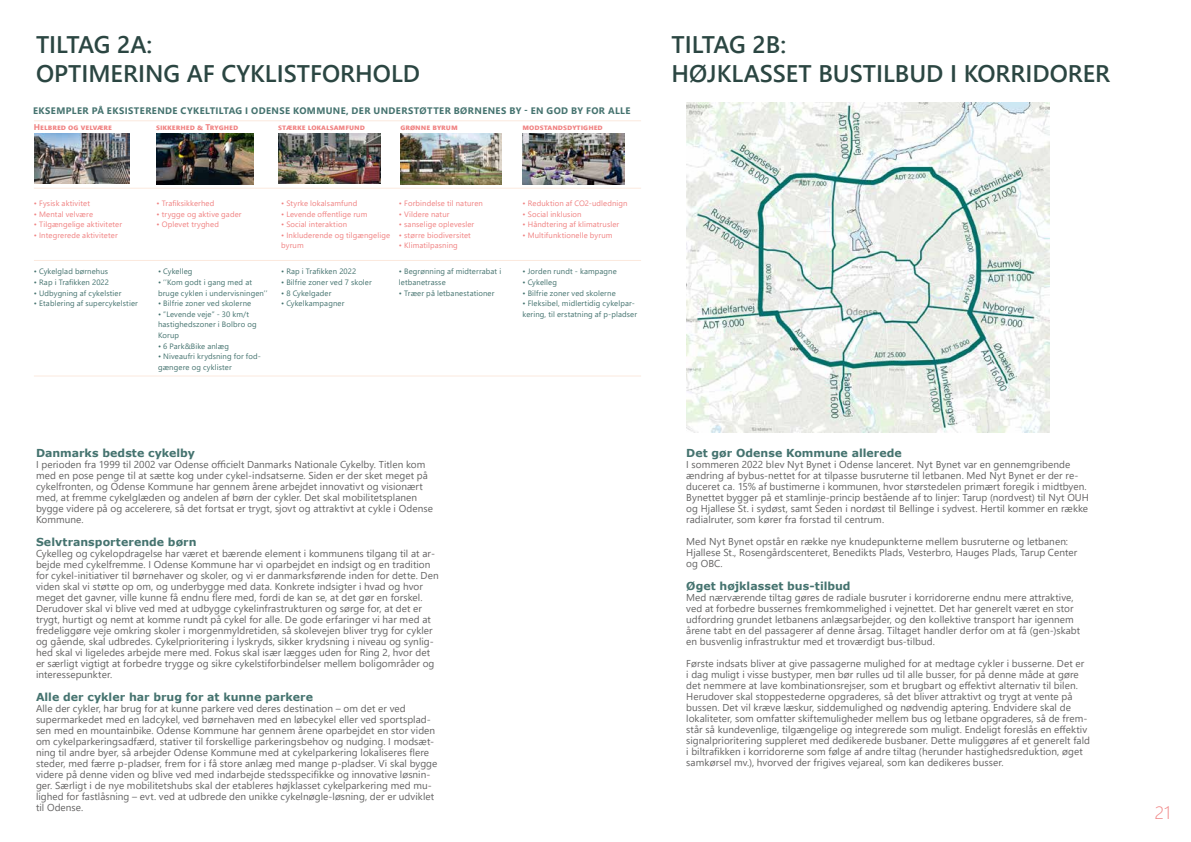
<style>
.page{position:relative;width:1191px;height:842px;background:#fff}
.page>*{position:absolute;margin:0;border:0;box-sizing:border-box;transform-origin:0 0}
.t1{font:600 24px "Segoe UI";color:#2b4642}
.t2{font:300 18px "Segoe UI";color:#f08282}
.MKI_afsnitsoverskrif{font:700 11px "Verdana";color:#45736f}
.mki_brøndtekst{font:700 11px "Verdana";letter-spacing:.005em;color:#45736f}
.mki_brøndtekst-2{font:10px/11px "Segoe UI";letter-spacing:.005em;color:#646363}
.MKI_afsnitsoverskrif-2{font:700 9.4px "Segoe UI";letter-spacing:.04em;color:#45736f}
.t3{font:700 8.3px "Segoe UI";color:#f08282}
.mki_brøndtekst-3{font:7.7px/10.6px "Segoe UI";letter-spacing:.015em;color:#45736f}
.mki_brøndtekst-4{font:7.7px/10.6px "Segoe UI";letter-spacing:.015em;color:#f08282}
</style>
<div class="page">
<img style="left:686px;top:103px;width:363px;height:330px">
<hr style="left:34px;top:188px;width:607px;height:1px;background:#fbe9de">
<hr style="left:34px;top:260px;width:607px;height:1px;background:#fbe9de">
<hr style="left:34px;top:375px;width:607px;height:1px;background:#fbe9de">
<hr style="left:34px;top:120px;width:607px;height:1px;background:#fbe9de">
<img style="left:34px;top:134px;width:96px;height:50px">
<img style="left:522px;top:134px;width:102px;height:51px">
<img style="left:400px;top:134px;width:102px;height:50px">
<img style="left:278px;top:134px;width:102px;height:50px">
<img style="left:156px;top:134px;width:97px;height:51px">
<p class="t1" style="left:36px;top:22px;width:118px">TILTAG 2A:</p>
<p class="t1" style="left:36px;top:51px;width:385px">OPTIMERING AF CYKLISTFORHOLD</p>
<p class="MKI_afsnitsoverskrif-2" style="left:33px;top:102px;width:599px">EKSEMPLER PÅ EKSISTERENDE CYKELTILTAG I ODENSE KOMMUNE, DER UNDERSTØTTER BØRNENES BY - EN GOD BY FOR ALLE</p>
<p class="t3" style="left:522px;top:119px;width:82px">modstandsdytighed</p>
<p class="t3" style="left:34px;top:119px;width:79px">Helbred og velvære</p>
<p class="t3" style="left:156px;top:119px;width:84px">sikkerhed &amp; Tryghed</p>
<p class="t3" style="left:278px;top:119px;width:88px">stærke lokalsamfund</p>
<p class="t3" style="left:400px;top:119px;width:59px">grønne byrum</p>
<p class="mki_brøndtekst-4" style="left:34px;top:197px;width:58px">• Fysisk aktivitet</p>
<p class="mki_brøndtekst-4" style="left:34px;top:208px;width:61px">• Mental velvære</p>
<p class="mki_brøndtekst-4" style="left:34px;top:218px;width:90px">• Tilgængelige aktiviteter</p>
<p class="mki_brøndtekst-4" style="left:34px;top:229px;width:85px">• Integrerede aktiviteter</p>
<p class="mki_brøndtekst-3" style="left:34px;top:266px;width:76px">• Cykelglad børnehus</p>
<p class="mki_brøndtekst-3" style="left:34px;top:276px;width:77px">• Rap i Trafikken 2022</p>
<p class="mki_brøndtekst-3" style="left:34px;top:287px;width:89px">• Udbygning af cykelstier</p>
<p class="mki_brøndtekst-3" style="left:34px;top:297px;width:105px">• Etablering af supercykelstier</p>
<p class="mki_brøndtekst-4" style="left:157px;top:197px;width:59px">• Trafiksikkerhed</p>
<p class="mki_brøndtekst-4" style="left:157px;top:208px;width:87px">• trygge og aktive gader</p>
<p class="mki_brøndtekst-4" style="left:157px;top:218px;width:64px">• Oplevet tryghed</p>
<p class="mki_brøndtekst-3" style="left:158px;top:266px;width:36px">• Cykelleg</p>
<p class="mki_brøndtekst-3" style="left:158px;top:276px;width:111px">• ‘’Kom godt i gang med at bruge cyklen i undervisningen’’</p>
<p class="mki_brøndtekst-3" style="left:158px;top:297px;width:95px">• Bilfrie zoner ved skolerne</p>
<p class="mki_brøndtekst-3" style="left:158px;top:308px;width:100px">• ”Levende veje” - 30 km/t hastighedszoner i Bolbro og<br>Korup</p>
<p class="mki_brøndtekst-3" style="left:158px;top:340px;width:73px">• 6 Park&amp;Bike anlæg</p>
<p class="mki_brøndtekst-3" style="left:158px;top:351px;width:104px">• Niveaufri krydsning for fod&shy;gængere og cyklister</p>
<p class="mki_brøndtekst-4" style="left:281px;top:197px;width:78px">• Styrke lokalsamfund</p>
<p class="mki_brøndtekst-4" style="left:281px;top:208px;width:88px">• Levende offentlige rum</p>
<p class="mki_brøndtekst-4" style="left:281px;top:218px;width:67px">• Social interaktion</p>
<p class="mki_brøndtekst-4" style="left:281px;top:229px;width:110px">• Inkluderende og tilgængelige byrum</p>
<p class="mki_brøndtekst-3" style="left:281px;top:266px;width:77px">• Rap i Trafikken 2022</p>
<p class="mki_brøndtekst-3" style="left:281px;top:276px;width:92px">• Bilfrie zoner ved 7 skoler</p>
<p class="mki_brøndtekst-3" style="left:281px;top:287px;width:52px">• 8 Cykelgader</p>
<p class="mki_brøndtekst-3" style="left:281px;top:297px;width:65px">• Cykelkampagner</p>
<p class="mki_brøndtekst-4" style="left:399px;top:197px;width:86px">• Forbindelse til naturen</p>
<p class="mki_brøndtekst-4" style="left:399px;top:208px;width:52px">• Vildere natur</p>
<p class="mki_brøndtekst-4" style="left:399px;top:218px;width:77px">• sanselige oplevesler</p>
<p class="mki_brøndtekst-4" style="left:399px;top:229px;width:73px">• større biodiversitet</p>
<p class="mki_brøndtekst-4" style="left:399px;top:240px;width:60px">• Klimatilpasning</p>
<p class="mki_brøndtekst-3" style="left:399px;top:266px;width:104px">• Begrønning af midterrabat i letbanetrasse</p>
<p class="mki_brøndtekst-3" style="left:399px;top:287px;width:97px">• Træer på letbanestationer</p>
<p class="mki_brøndtekst-4" style="left:522px;top:197px;width:107px">• Reduktion af CO2-udlednign</p>
<p class="mki_brøndtekst-4" style="left:522px;top:208px;width:61px">• Social inklusion</p>
<p class="mki_brøndtekst-4" style="left:522px;top:218px;width:98px">• Håndtering af klimatrusler</p>
<p class="mki_brøndtekst-4" style="left:522px;top:229px;width:91px">• Multifunktionelle byrum</p>
<p class="mki_brøndtekst-3" style="left:522px;top:266px;width:96px">• Jorden rundt - kampagne</p>
<p class="mki_brøndtekst-3" style="left:522px;top:276px;width:36px">• Cykelleg</p>
<p class="mki_brøndtekst-3" style="left:522px;top:287px;width:95px">• Bilfrie zoner ved skolerne</p>
<p class="mki_brøndtekst-3" style="left:522px;top:297px;width:116px">• Fleksibel, midlertidig cykelpar&shy;kering, til erstatning af p-pladser</p>
<p class="MKI_afsnitsoverskrif" style="left:36px;top:445px;width:160px">Danmarks bedste cykelby</p>
<p class="mki_brøndtekst-2" style="left:36px;top:458px;width:398px">I perioden fra 1999 til 2002 var Odense officielt Danmarks Nationale Cykelby. Titlen kom med en pose penge til at sætte kog under cykel-indsatserne. Siden er der sket meget på cykelfronten, og Odense Kommune har gennem årene arbejdet innovativt og visionært med, at fremme cykelglæden og andelen af børn der cykler. Det skal mobilitetsplanen bygge videre på og accelerere, så det fortsat er trygt, sjovt og attraktivt at cykle i Odense Kommune.</p>
<p class="mki_brøndtekst" style="left:36px;top:534px;width:162px">Selvtransporterende børn</p>
<p class="mki_brøndtekst-2" style="left:36px;top:547px;width:404px">Cykelleg og cykelopdragelse har været et bærende element i kommunens tilgang til at ar&shy;bejde med cykelfremme. I Odense Kommune har vi oparbejdet en indsigt og en tradition for cykel-initiativer til børnehaver og skoler, og vi er danmarksførende inden for dette. Den viden skal vi støtte op om, og underbygge med data. Konkrete indsigter i hvad og hvor meget det gavner, ville kunne få endnu flere med, fordi de kan se, at det gør en forskel.</p>
<p class="mki_brøndtekst-2" style="left:36px;top:602px;width:400px">Derudover skal vi blive ved med at udbygge cykelinfrastrukturen og sørge for, at det er trygt, hurtigt og nemt at komme rundt på cykel for alle. De gode erfaringer vi har med at fredeliggøre veje omkring skoler i morgenmyldretiden, så skolevejen bliver tryg for cykler og gående, skal udbredes. Cykelprioritering i lyskryds, sikker krydsning i niveau og synlig&shy;hed skal vi ligeledes arbejde mere med. Fokus skal især lægges uden for Ring 2, hvor det er særligt vigtigt at forbedre trygge og sikre cykelstiforbindelser mellem boligområder og interessepunkter.</p>
<p class="MKI_afsnitsoverskrif" style="left:36px;top:689px;width:278px">Alle der cykler har brug for at kunne parkere</p>
<p class="mki_brøndtekst-2" style="left:36px;top:702px;width:371px">Alle der cykler, har brug for at kunne parkere ved deres destination – om det er ved</p>
<p class="mki_brøndtekst-2" style="left:36px;top:713px;width:403px">supermarkedet med en ladcykel, ved børnehaven med en løbecykel eller ved sportsplad&shy;sen med en mountainbike. Odense Kommune har gennem årene oparbejdet en stor viden om cykelparkeringsadfærd, stativer til forskellige parkeringsbehov og nudging. I modsæt&shy;ning til andre byer, så arbejder Odense Kommune med at cykelparkering lokaliseres flere steder, med færre p-pladser, frem for i få store anlæg med mange p-pladser. Vi skal bygge videre på denne viden og blive ved med indarbejde stedsspecifikke og innovative løsnin&shy;ger. Særligt i de nye mobilitetshubs skal der etableres højklasset cykelparkering med mu&shy;lighed for fastlåsning – evt. ved at udbrede den unikke cykelnøgle-løsning, der er udviklet til Odense.</p>
<p class="t1" style="left:671px;top:22px;width:116px">TILTAG 2B:</p>
<p class="t1" style="left:671px;top:51px;width:440px">HØJKLASSET BUSTILBUD I KORRIDORER</p>
<p class="MKI_afsnitsoverskrif" style="left:686px;top:445px;width:217px">Det gør Odense Kommune allerede</p>
<p class="mki_brøndtekst-2" style="left:686px;top:458px;width:404px">I sommeren 2022 blev Nyt Bynet i Odense lanceret. Nyt Bynet var en gennemgribende ændring af bybus-nettet for at tilpasse busruterne til letbanen. Med Nyt Bynet er der re&shy;duceret ca. 15% af bustimerne i kommunen, hvor størstedelen primært foregik i midtbyen.<br>Bynettet bygger på et stamlinje-princip bestående af to linjer: Tarup (nordvest) til Nyt OUH og Hjallese St. i sydøst, samt Seden i nordøst til Bellinge i sydvest. Hertil kommer en række radialruter, som kører fra forstad til centrum.</p>
<p class="mki_brøndtekst-2" style="left:686px;top:535px;width:392px">Med Nyt Bynet opstår en række nye knudepunkterne mellem busruterne og letbanen:<br>Hjallese St., Rosengårdscenteret, Benedikts Plads, Vesterbro, Hauges Plads, Tarup Center og OBC.</p>
<p class="MKI_afsnitsoverskrif" style="left:686px;top:578px;width:166px">Øget højklasset bus-tilbud</p>
<p class="mki_brøndtekst-2" style="left:686px;top:591px;width:395px">Med nærværende tiltag gøres de radiale busruter i korridorerne endnu mere attraktive, ved at forbedre bussernes fremkommelighed i vejnettet. Det har generelt været en stor udfordring grundet letbanens anlægsarbejder, og den kollektive transport har igennem årene tabt en del passagerer af denne årsag. Tiltaget handler derfor om at få (gen-)skabt en busvenlig infrastruktur med et troværdigt bus-tilbud.</p>
<p class="mki_brøndtekst-2" style="left:686px;top:657px;width:405px">Første indsats bliver at give passagerne mulighed for at medtage cykler i busserne. Det er<br>i dag muligt i visse bustyper, men bør rulles ud til alle busser, for på denne måde at gøre det nemmere at lave kombinationsrejser, som et brugbart og effektivt alternativ til bilen.<br>Herudover skal stoppestederne opgraderes, så det bliver attraktivt og trygt at vente på bussen. Det vil kræve læskur, siddemulighed og nødvendig aptering. Endvidere skal de lokaliteter, som omfatter skiftemuligheder mellem bus og letbane opgraderes, så de frem&shy;står så kundevenlige, tilgængelige og integrerede som muligt. Endeligt foreslås en effektiv signalprioritering suppleret med dedikerede busbaner. Dette muliggøres af et generelt fald i biltrafikken i korridorerne som følge af andre tiltag (herunder hastighedsreduktion, øget samkørsel mv.), hvorved der frigives vejareal, som kan dedikeres busser.</p>
<h2 class="t2" style="left:1155px;top:796px;width:17px">21</h2>
</div>
